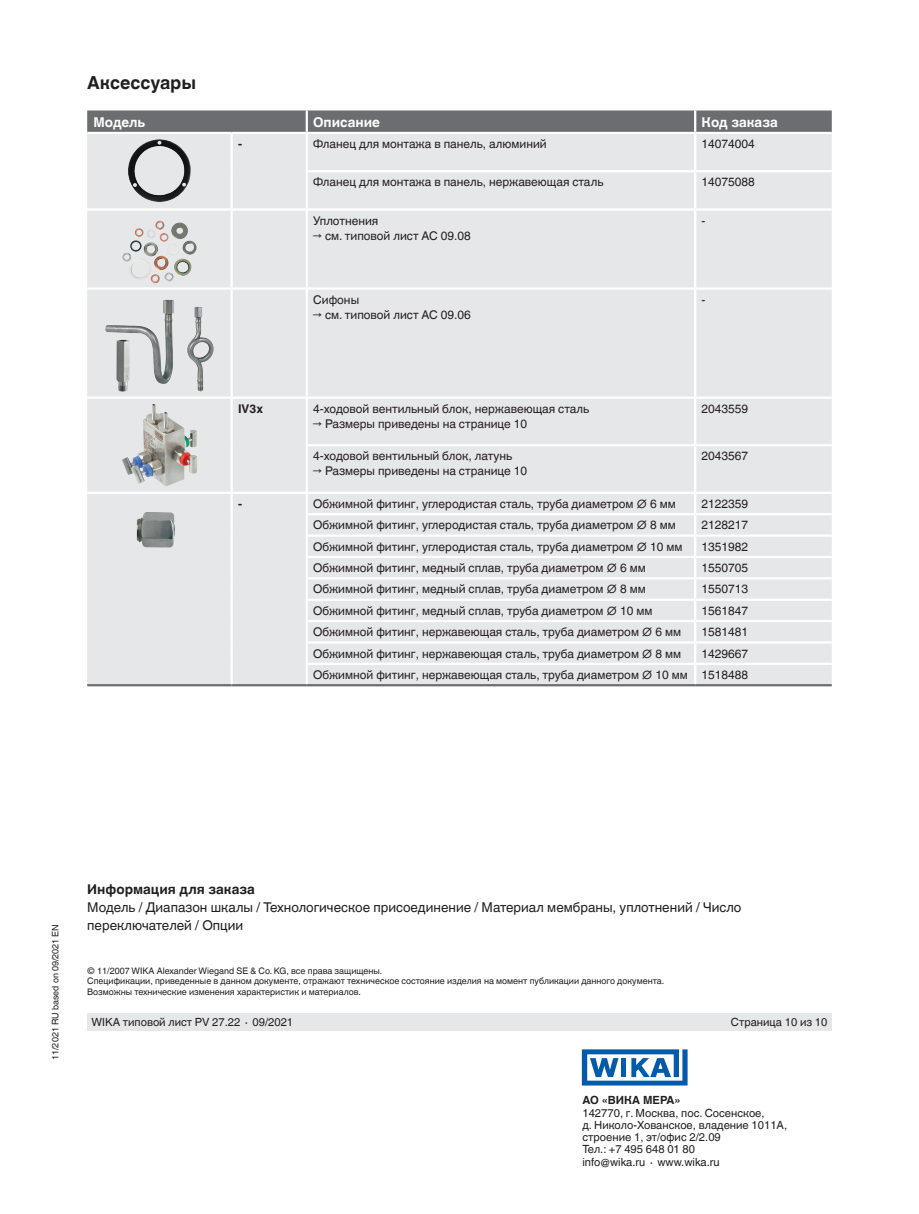
<style>
.page{position:relative;width:919px;height:1214px;background:#fff}
.page>*{position:absolute;margin:0;border:0;box-sizing:border-box;transform-origin:0 0}
.t1{font:700 18px "Helvetica World";color:#231f20}
.t2{font:13.5px/18px "Helvetica World";color:#231f20}
.t3{font:700 13.5px "Helvetica World";color:#fff}
.t4{font:700 13.5px "Helvetica World";color:#231f20}
.t5{font:12px/21.3px "Helvetica World";color:#231f20;text-align:right}
.t6{font:700 12px "Helvetica World";color:#231f20}
.t7{font:11.25px/12.3px "Helvetica World";color:#231f20}
.t8{font:700 11.25px "Helvetica World";color:#231f20}
.t9{font:9px/10.5px "Helvetica World";color:#231f20}
</style>
<div class="page">
<div style="left:87px;top:1013px;width:744px;height:18px;background:#e6e7e9"></div>
<svg style="left:581px;top:1049px;width:106px;height:36px"></svg>
<svg style="left:87px;top:110px;width:744px;height:23px;background:#707174"></svg>
<div style="left:87px;top:134px;width:744px;height:551px;background:#e6e7e9"></div>
<hr style="left:87px;top:684px;width:144px;height:2px;background:#6c6d70">
<hr style="left:232px;top:684px;width:75px;height:2px;background:#6c6d70">
<hr style="left:694px;top:110px;width:2px;height:22px;background:#fff">
<hr style="left:230px;top:134px;width:3px;height:37px;background:#fff">
<hr style="left:230px;top:171px;width:3px;height:37px;background:#fff">
<hr style="left:305px;top:134px;width:3px;height:36px;background:#fff">
<hr style="left:694px;top:134px;width:2px;height:36px;background:#fff">
<hr style="left:305px;top:172px;width:3px;height:36px;background:#fff">
<hr style="left:694px;top:172px;width:2px;height:36px;background:#fff">
<hr style="left:230px;top:211px;width:3px;height:76px;background:#fff">
<hr style="left:305px;top:211px;width:3px;height:76px;background:#fff">
<hr style="left:694px;top:211px;width:2px;height:76px;background:#fff">
<hr style="left:87px;top:287px;width:144px;height:3px;background:#fff">
<hr style="left:232px;top:287px;width:75px;height:3px;background:#fff">
<hr style="left:230px;top:290px;width:3px;height:106px;background:#fff">
<hr style="left:307px;top:287px;width:388px;height:3px;background:#fff">
<hr style="left:305px;top:290px;width:3px;height:106px;background:#fff">
<hr style="left:695px;top:287px;width:136px;height:3px;background:#fff">
<hr style="left:694px;top:290px;width:2px;height:106px;background:#fff">
<hr style="left:87px;top:396px;width:144px;height:3px;background:#fff">
<hr style="left:232px;top:396px;width:75px;height:3px;background:#fff">
<hr style="left:230px;top:399px;width:3px;height:46px;background:#fff">
<hr style="left:230px;top:445px;width:3px;height:47px;background:#fff">
<hr style="left:307px;top:396px;width:388px;height:3px;background:#fff">
<hr style="left:305px;top:399px;width:3px;height:45px;background:#fff">
<hr style="left:695px;top:396px;width:136px;height:3px;background:#fff">
<hr style="left:694px;top:399px;width:2px;height:45px;background:#fff">
<hr style="left:305px;top:444px;width:390px;height:2px;background:#fff">
<hr style="left:305px;top:446px;width:3px;height:46px;background:#fff">
<hr style="left:695px;top:444px;width:136px;height:2px;background:#fff">
<hr style="left:694px;top:446px;width:2px;height:46px;background:#fff">
<hr style="left:307px;top:492px;width:388px;height:2px;background:#fff">
<hr style="left:695px;top:492px;width:136px;height:2px;background:#fff">
<hr style="left:305px;top:513px;width:390px;height:2px;background:#fff">
<hr style="left:695px;top:513px;width:136px;height:2px;background:#fff">
<hr style="left:305px;top:534px;width:390px;height:3px;background:#fff">
<hr style="left:695px;top:534px;width:136px;height:3px;background:#fff">
<hr style="left:305px;top:556px;width:390px;height:2px;background:#fff">
<hr style="left:695px;top:556px;width:136px;height:2px;background:#fff">
<hr style="left:305px;top:577px;width:390px;height:2px;background:#fff">
<hr style="left:695px;top:577px;width:136px;height:2px;background:#fff">
<hr style="left:305px;top:598px;width:390px;height:3px;background:#fff">
<hr style="left:695px;top:598px;width:136px;height:3px;background:#fff">
<hr style="left:305px;top:620px;width:390px;height:2px;background:#fff">
<hr style="left:695px;top:620px;width:136px;height:2px;background:#fff">
<hr style="left:305px;top:641px;width:390px;height:2px;background:#fff">
<hr style="left:695px;top:641px;width:136px;height:2px;background:#fff">
<hr style="left:305px;top:662px;width:390px;height:3px;background:#fff">
<hr style="left:695px;top:662px;width:136px;height:3px;background:#fff">
<svg style="left:694px;top:494px;width:2px;height:190px"></svg>
<hr style="left:87px;top:132px;width:144px;height:2px;background:#fff">
<hr style="left:232px;top:132px;width:75px;height:2px;background:#fff">
<hr style="left:307px;top:132px;width:388px;height:2px;background:#fff">
<hr style="left:695px;top:132px;width:136px;height:2px;background:#fff">
<hr style="left:305px;top:170px;width:390px;height:2px;background:#fff">
<hr style="left:695px;top:170px;width:136px;height:2px;background:#fff">
<hr style="left:87px;top:208px;width:144px;height:3px;background:#fff">
<hr style="left:232px;top:208px;width:75px;height:3px;background:#fff">
<hr style="left:307px;top:208px;width:388px;height:3px;background:#fff">
<hr style="left:695px;top:208px;width:136px;height:3px;background:#fff">
<hr style="left:695px;top:684px;width:136px;height:2px;background:#6c6d70">
<hr style="left:305px;top:110px;width:3px;height:22px;background:#fff">
<hr style="left:87px;top:492px;width:144px;height:2px;background:#fff">
<hr style="left:232px;top:492px;width:75px;height:2px;background:#fff">
<hr style="left:230px;top:494px;width:3px;height:20px;background:#fff">
<hr style="left:305px;top:494px;width:3px;height:19px;background:#fff">
<hr style="left:230px;top:514px;width:3px;height:21px;background:#fff">
<hr style="left:305px;top:515px;width:3px;height:19px;background:#fff">
<hr style="left:230px;top:535px;width:3px;height:22px;background:#fff">
<hr style="left:305px;top:537px;width:3px;height:19px;background:#fff">
<hr style="left:230px;top:557px;width:3px;height:21px;background:#fff">
<hr style="left:305px;top:558px;width:3px;height:19px;background:#fff">
<hr style="left:230px;top:578px;width:3px;height:21px;background:#fff">
<hr style="left:305px;top:579px;width:3px;height:19px;background:#fff">
<hr style="left:230px;top:599px;width:3px;height:22px;background:#fff">
<hr style="left:305px;top:601px;width:3px;height:19px;background:#fff">
<hr style="left:230px;top:621px;width:3px;height:21px;background:#fff">
<hr style="left:305px;top:622px;width:3px;height:19px;background:#fff">
<hr style="left:230px;top:642px;width:3px;height:22px;background:#fff">
<hr style="left:305px;top:643px;width:3px;height:19px;background:#fff">
<hr style="left:230px;top:664px;width:3px;height:20px;background:#fff">
<hr style="left:305px;top:665px;width:3px;height:19px;background:#fff">
<hr style="left:307px;top:684px;width:388px;height:2px;background:#6c6d70">
<img style="left:127px;top:139px;width:64px;height:64px">
<img style="left:122px;top:221px;width:74px;height:48px">
<img style="left:105px;top:300px;width:69px;height:84px">
<img style="left:187px;top:307px;width:26px;height:84px">
<img style="left:116px;top:339px;width:14px;height:52px">
<img style="left:137px;top:512px;width:38px;height:35px">
<img style="left:121px;top:404px;width:77px;height:82px">
<h1 class="t1" style="left:87px;top:73px;width:110px">Аксессуары</h1>
<p class="t3" style="left:94px;top:114px;width:53px">Модель</p>
<p class="t3" style="left:313px;top:114px;width:68px">Описание</p>
<p class="t3" style="left:701px;top:114px;width:78px">Код заказа</p>
<p class="t6" style="left:238px;top:137px;width:5px">-</p>
<p class="t5" style="left:313px;top:133px;width:235px">Фланец для монтажа в панель, алюминий</p>
<p class="t5" style="left:701px;top:133px;width:55px">14074004</p>
<p class="t5" style="left:313px;top:171px;width:292px">Фланец для монтажа в панель, нержавеющая сталь</p>
<p class="t5" style="left:701px;top:171px;width:55px">14075088</p>
<p class="t5" style="left:313px;top:210px;width:67px">Уплотнения</p>
<p class="t5" style="left:313px;top:225px;width:159px">→ см. типовой лист AC 09.08</p>
<p class="t5" style="left:701px;top:210px;width:5px">-</p>
<p class="t5" style="left:313px;top:289px;width:47px">Сифоны</p>
<p class="t5" style="left:313px;top:304px;width:159px">→ см. типовой лист AC 09.06</p>
<p class="t5" style="left:701px;top:289px;width:5px">-</p>
<p class="t6" style="left:238px;top:401px;width:26px">IV3x</p>
<p class="t5" style="left:313px;top:398px;width:277px">4-ходовой вентильный блок, нержавеющая сталь</p>
<p class="t5" style="left:313px;top:413px;width:215px">→ Размеры приведены на странице 10</p>
<p class="t5" style="left:701px;top:398px;width:48px">2043559</p>
<p class="t5" style="left:313px;top:445px;width:201px">4-ходовой вентильный блок, латунь</p>
<p class="t5" style="left:313px;top:460px;width:215px">→ Размеры приведены на странице 10</p>
<p class="t5" style="left:701px;top:445px;width:48px">2043567</p>
<p class="t6" style="left:238px;top:496px;width:5px">-</p>
<p class="t5" style="left:313px;top:493px;width:364px">Обжимной фитинг, углеродистая сталь, труба диаметром ∅ 6 мм</p>
<p class="t5" style="left:701px;top:493px;width:48px">2122359</p>
<p class="t5" style="left:313px;top:514px;width:364px">Обжимной фитинг, углеродистая сталь, труба диаметром ∅ 8 мм</p>
<p class="t5" style="left:701px;top:514px;width:48px">2128217</p>
<p class="t5" style="left:313px;top:536px;width:371px">Обжимной фитинг, углеродистая сталь, труба диаметром ∅ 10 мм</p>
<p class="t5" style="left:701px;top:536px;width:48px">1351982</p>
<p class="t5" style="left:313px;top:557px;width:334px">Обжимной фитинг, медный сплав, труба диаметром ∅ 6 мм</p>
<p class="t5" style="left:701px;top:557px;width:48px">1550705</p>
<p class="t5" style="left:313px;top:578px;width:334px">Обжимной фитинг, медный сплав, труба диаметром ∅ 8 мм</p>
<p class="t5" style="left:701px;top:578px;width:48px">1550713</p>
<p class="t5" style="left:313px;top:600px;width:341px">Обжимной фитинг, медный сплав, труба диаметром ∅ 10 мм</p>
<p class="t5" style="left:701px;top:600px;width:48px">1561847</p>
<p class="t5" style="left:313px;top:621px;width:369px">Обжимной фитинг, нержавеющая сталь, труба диаметром ∅ 6 мм</p>
<p class="t5" style="left:701px;top:621px;width:48px">1581481</p>
<p class="t5" style="left:313px;top:642px;width:369px">Обжимной фитинг, нержавеющая сталь, труба диаметром ∅ 8 мм</p>
<p class="t5" style="left:313px;top:642px;width:436px">1429667<br>Обжимной фитинг, нержавеющая сталь, труба диаметром ∅ 10 мм 1518488</p>
<p class="t9" style="left:50px;top:1060px;width:137px;rotate:-90deg">11/2021 RU based on 09/2021 EN</p>
<p class="t4" style="left:87px;top:882px;width:169px">Информация для заказа</p>
<p class="t2" style="left:87px;top:898px;width:655px">Модель / Диапазон шкалы / Технологическое присоединение / Материал мембраны, уплотнений / Число переключателей / Опции</p>
<p class="t9" style="left:87px;top:965px;width:578px">© 11/2007 WIKA Alexander Wiegand SE &amp; Co. KG, все права защищены.<br>Спецификации, приведенные в данном документе, отражают техническое состояние изделия на момент публикации данного документа.<br>Возможны технические изменения характеристик и материалов.</p>
<p class="t7" style="left:91px;top:1015px;width:203px">WIKA типовой лист PV 27.22 ∙ 09/2021</p>
<p class="t7" style="left:730px;top:1015px;width:98px">Страница 10 из 10</p>
<p class="t8" style="left:582px;top:1093px;width:99px">АО «ВИКА МЕРА»</p>
<p class="t7" style="left:582px;top:1106px;width:206px">142770, г. Москва, пос. Сосенское,<br>д. Николо-Хованское, владение 1011А, строение 1, эт/офис 2/2.09<br>Тел.: +7 495 648 01 80<br>info@wika.ru ∙ www.wika.ru</p>
</div>
